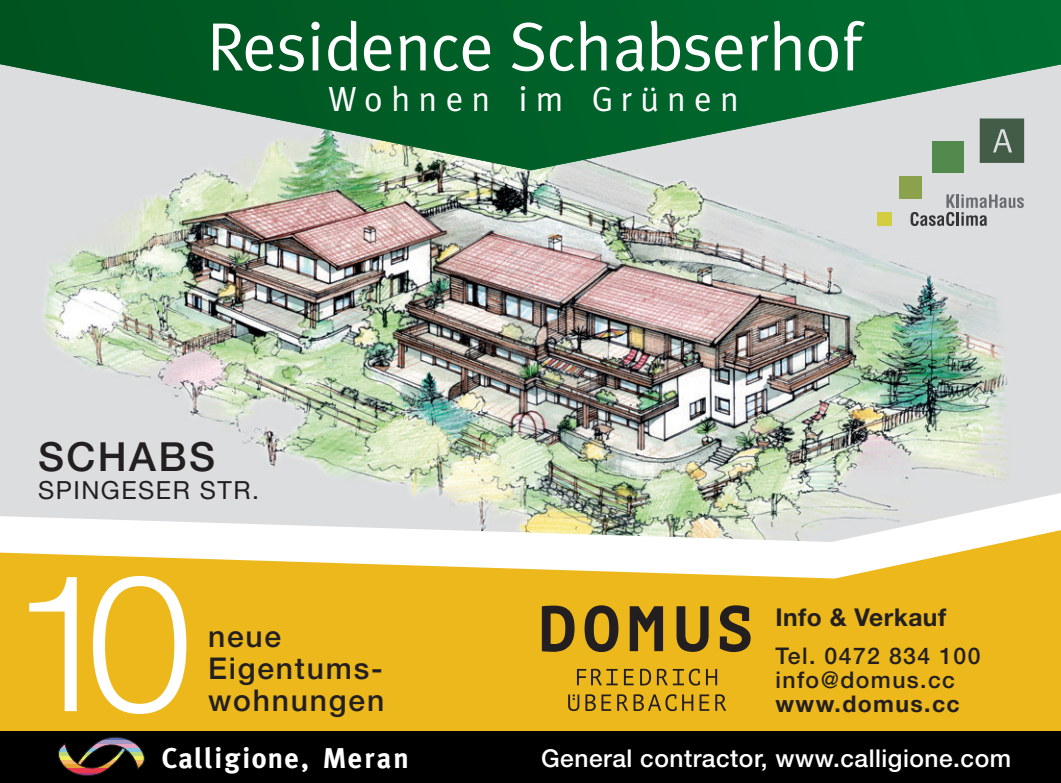
<style>
.page{position:relative;width:1061px;height:783px;background:#fff}
.page>*{position:absolute;margin:0;border:0;box-sizing:border-box;transform-origin:0 0}
.t1{font:300 191.2px "Helvetica Neue LT Std";color:#fff}
.t2{font:68.4px "Meta";letter-spacing:-.01em;color:#fff}
.t3{font:500 40px "Helvetica Neue LT Std";letter-spacing:.06em;color:#231f20}
.t4{font:34.8px "Meta";letter-spacing:.24em;color:#fff}
.t5{font:500 30px/32px "Helvetica Neue LT Std";letter-spacing:.06em;color:#231f20}
.t6{font:700 28.4px "Meta";letter-spacing:.085em;color:#fff}
.t7{font:24.8px "Helvetica Neue LT Std";letter-spacing:.06em;color:#231f20}
.t8{font:500 24.4px "Helvetica Neue LT Std";letter-spacing:.02em;color:#fff}
.t9{font:700 24.4px "Helvetica Neue LT Std";letter-spacing:.02em;color:#231f20}
.t10{font:500 23.2px/24px "Helvetica Neue LT Std";letter-spacing:.06em;color:#231f20}
.t11{font:700 23.2px "Helvetica Neue LT Std";letter-spacing:.06em;color:#231f20}
</style>
<div class="page">
<div style="left:0;top:0;width:1060px;height:782px;background:#ecb81c"></div>
<img style="left:0;top:170px;width:1060px;height:409px">
<svg style="left:0;top:0;width:1060px;height:170px;background:#388056"></svg>
<div style="left:1028px;top:108px;width:20px;height:141px;background:#dbddde"></div>
<div style="left:862px;top:108px;width:166px;height:141px;background:#dbddde"></div>
<img style="left:932px;top:141px;width:31px;height:31px">
<img style="left:899px;top:176px;width:22px;height:22px">
<img style="left:877px;top:212px;width:13px;height:14px">
<img style="left:979px;top:118px;width:44px;height:45px">
<img style="left:910px;top:212px;width:8px;height:14px">
<svg style="left:920px;top:215px;width:23px;height:11px"></svg>
<img style="left:945px;top:212px;width:9px;height:14px">
<img style="left:946px;top:194px;width:8px;height:14px">
<svg style="left:956px;top:194px;width:30px;height:32px"></svg>
<img style="left:988px;top:194px;width:9px;height:14px">
<svg style="left:999px;top:197px;width:24px;height:11px"></svg>
<img style="left:992px;top:129px;width:19px;height:23px">
<div style="left:0;top:731px;width:1060px;height:51px;background:#010000"></div>
<svg style="left:58px;top:737px;width:87px;height:39px"></svg>
<svg style="left:541px;top:605px;width:209px;height:47px"></svg>
<svg style="left:577px;top:668px;width:140px;height:17px"></svg>
<svg style="left:568px;top:694px;width:158px;height:17px"></svg>
<h2 class="t2" style="left:207px;top:7px;width:654px">Residence Schabserhof</h2>
<h3 class="t4" style="left:328px;top:79px;width:412px">Wohnen im Grünen</h3>
<h3 class="t3" style="left:38px;top:432px;width:178px">SCHABS</h3>
<p class="t7" style="left:38px;top:475px;width:222px">SPINGESER STR.</p>
<h1 class="t1" style="left:11px;top:526px;width:184px">10</h1>
<p class="t9" style="left:775px;top:601px;width:172px">Info &amp; Verkauf</p>
<p class="t5" style="left:208px;top:619px;width:178px">neue<br>Eigentums&shy;wohnungen</p>
<p class="t6" style="left:162px;top:741px;width:248px">Calligione, Meran</p>
<p class="t8" style="left:541px;top:743px;width:471px">General contractor, www.calligione.com</p>
<p class="t10" style="left:775px;top:643px;width:206px">Tel. 0472 834 100 info@domus.cc</p>
<p class="t11" style="left:775px;top:688px;width:186px">www.domus.cc</p>
</div>
